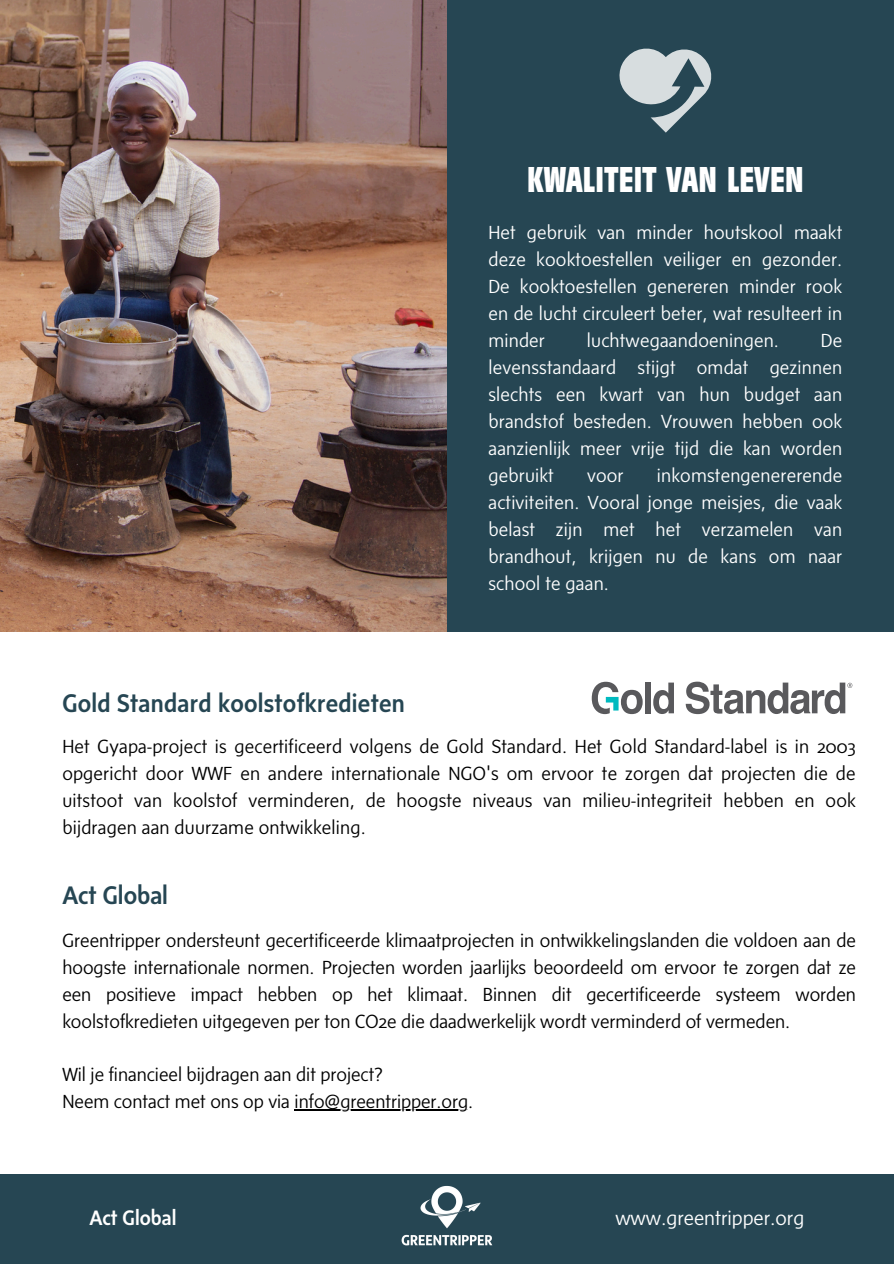
<style>
.page{position:relative;width:894px;height:1264px;background:#fff}
.page>*{position:absolute;margin:0;border:0;box-sizing:border-box;transform-origin:0 0}
.t1{font:37.5px "Antique Oli TOT Bol Con";color:#fff}
.t2{font:500 25.5px "Sense";letter-spacing:.01em;color:#264653}
.t3{font:300 21px "Sense";color:#fff}
.t4{font:500 21px "Sense";color:#fff}
.t5{font:300 19.5px/27px "Sense";color:#000;text-align:justify}
.t6{font:300 19.5px/27px "Sense";letter-spacing:.01em;color:#fff;text-align:justify}
</style>
<div class="page">
<div style="left:436px;top:0;width:457px;height:631px;background:#264653"></div>
<img style="left:0;top:0;width:447px;height:631px">
<svg style="left:619px;top:48px;width:92px;height:85px"></svg>
<div style="left:0;top:1174px;width:893px;height:89px;background:#264653"></div>
<img style="left:401px;top:1185px;width:92px;height:61px">
<div style="left:644px;top:682px;width:6px;height:31px;background:#59595c"></div>
<svg style="left:653px;top:682px;width:20px;height:32px"></svg>
<svg style="left:591px;top:681px;width:51px;height:33px"></svg>
<svg style="left:685px;top:681px;width:167px;height:33px"></svg>
<hr style="left:294px;top:1109px;width:174px;height:2px;background:#000">
<p class="t1" style="left:526px;top:166px;width:279px">KWALITEIT VAN LEVEN</p>
<h3 class="t6" style="left:488px;top:220px;width:355px">Het gebruik van minder houtskool maakt deze kooktoestellen veiliger en gezonder.<br>De kooktoestellen genereren minder rook en de lucht circuleert beter, wat resulteert in minder</h3>
<h3 class="t6" style="left:586px;top:328px;width:193px">luchtwegaandoeningen.</h3>
<h3 class="t6" style="left:488px;top:328px;width:355px;text-indent:332px">De levensstandaard stijgt omdat gezinnen slechts een kwart van hun budget aan brandstof besteden. Vrouwen hebben ook aanzienlijk meer vrije tijd die kan worden gebruikt</h3>
<h3 class="t6" style="left:488px;top:463px;width:355px;text-indent:168px">inkomstengenererende activiteiten. Vooral jonge meisjes, die vaak belast zijn met het verzamelen van brandhout, krijgen nu de kans om naar school te gaan.</h3>
<h3 class="t6" style="left:587px;top:463px;width:38px">voor</h3>
<p class="t2" style="left:62px;top:692px;width:344px">Gold Standard koolstofkredieten</p>
<h1 class="t5" style="left:62px;top:734px;width:794px">Het Gyapa-project is gecertificeerd volgens de Gold Standard. Het Gold Standard-label is in 2003 opgericht door WWF en andere internationale NGO's om ervoor te zorgen dat projecten die de uitstoot van koolstof verminderen, de hoogste niveaus van milieu-integriteit hebben en ook bijdragen aan duurzame ontwikkeling.</h1>
<p class="t2" style="left:62px;top:884px;width:107px">Act Global</p>
<h2 class="t5" style="left:62px;top:928px;width:794px">Greentripper ondersteunt gecertificeerde klimaatprojecten in ontwikkelingslanden die voldoen aan de hoogste internationale normen. Projecten worden jaarlijks beoordeeld om ervoor te zorgen dat ze een positieve impact hebben op het klimaat. Binnen dit gecertificeerde systeem worden koolstofkredieten uitgegeven per ton CO2e die daadwerkelijk wordt verminderd of vermeden.</h2>
<p class="t5" style="left:62px;top:1062px;width:322px">Wil je financieel bijdragen aan dit project?</p>
<p class="t5" style="left:62px;top:1089px;width:412px">Neem contact met ons op via info@greentripper.org.</p>
<p class="t4" style="left:89px;top:1209px;width:88px">Act Global</p>
<h2 class="t3" style="left:615px;top:1209px;width:190px">www.greentripper.org</h2>
</div>
